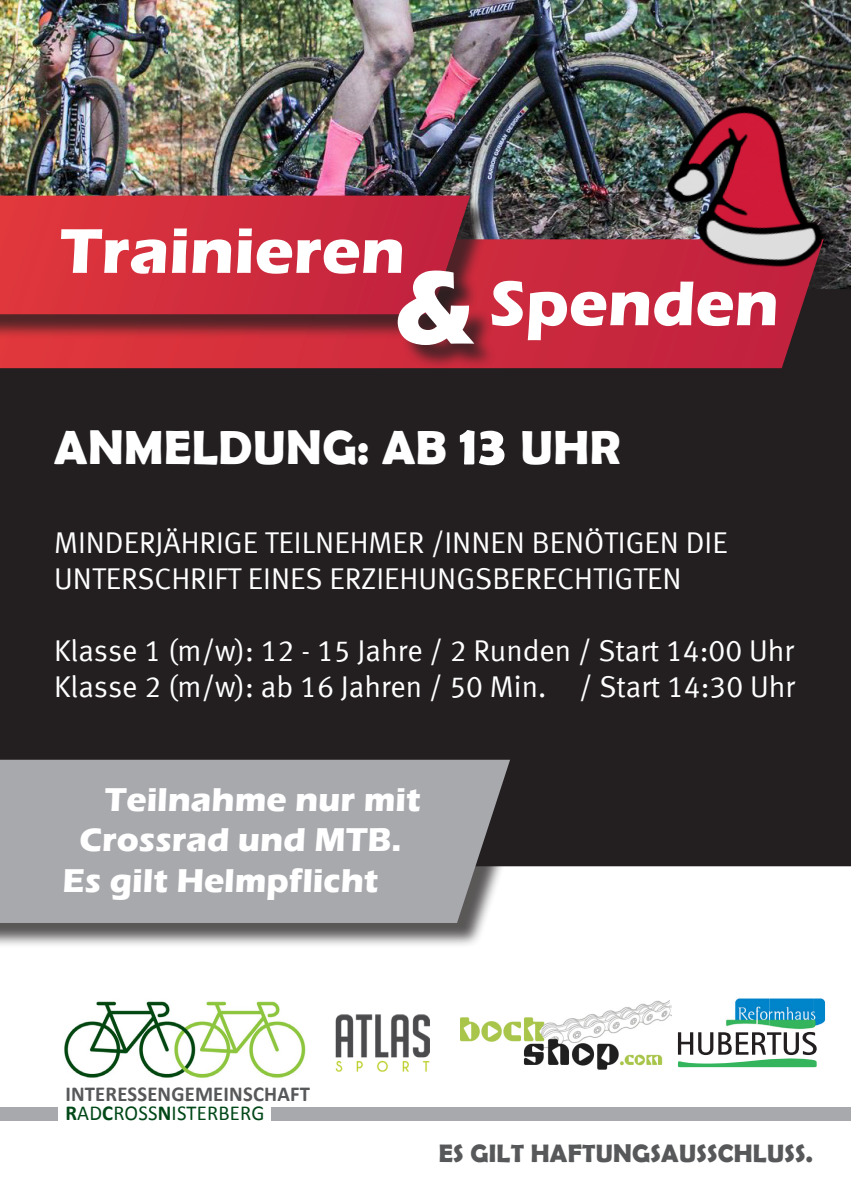
<style>
.page{position:relative;width:851px;height:1202px;background:#fff}
.page>*{position:absolute;margin:0;border:0;box-sizing:border-box;transform-origin:0 0}
.t1{font:700 107.6px "Eras ITC";color:#fff}
.t2{font:700 65.6px "Eras ITC";color:#fff}
.t3{font:700 48px "Berlin Sans FB Demi";letter-spacing:.01em;color:#fff}
.t4{font:700 34px "Eras ITC";color:#fff}
.t5{font:30px "Meta Normal LF";color:#fff}
.t6{font:700 25.2px "Berlin Sans FB Demi";letter-spacing:.01em;color:#57585a}
.t7{font:700 21.4px "Calibri";letter-spacing:.01em;color:#57585a}
.t8{font:21.4px "Calibri";letter-spacing:.01em;color:#004818}
.s1{font-size:56px}
.s2{font-weight:700}
</style>
<div class="page">
<img style="left:460px;top:1001px;width:211px;height:69px">
<img style="left:335px;top:1014px;width:95px;height:58px">
<img style="left:0;top:0;width:850px;height:289px">
<div style="left:0;top:289px;width:850px;height:577px;background:#231f20"></div>
<div style="left:0;top:242px;width:847px;height:151px;background:#231f20"></div>
<svg style="left:0;top:239px;width:823px;height:129px;background:#c3293b"></svg>
<div style="left:0;top:199px;width:494px;height:140px;background:#231f20;opacity:.75"></div>
<svg style="left:0;top:196px;width:470px;height:118px;background:#ce2c3c"></svg>
<div style="left:401px;top:274px;width:96px;height:96px;background:#231f20;opacity:.75"></div>
<img style="left:64px;top:1001px;width:242px;height:77px">
<div style="left:0;top:1107px;width:57px;height:14px;background:#a8a9ad"></div>
<div style="left:271px;top:1107px;width:579px;height:14px;background:#a8a9ad"></div>
<div style="left:0;top:763px;width:533px;height:185px;background:#231f20;opacity:.75"></div>
<div style="left:0;top:760px;width:510px;height:163px;background:#a8a9ad"></div>
<img style="left:648px;top:85px;width:202px;height:202px">
<img style="left:726px;top:998px;width:99px;height:34px">
<svg style="left:677px;top:1032px;width:140px;height:35px"></svg>
<p class="t2" style="left:60px;top:213px;width:347px">Trainieren</p>
<p class="t1" style="left:393px;top:246px;width:84px">&amp;</p>
<p class="t2" style="left:489px;top:266px;width:291px">Spenden</p>
<p class="t3" style="left:54px;top:420px;width:567px">ANMELDUNG: AB <span class="s1">13</span> UHR</p>
<p class="t5" style="left:54px;top:525px;width:675px">MINDERJÄHRIGE TEILNEHMER /INNEN BENÖTIGEN DIE</p>
<p class="t5" style="left:54px;top:561px;width:628px">UNTERSCHRIFT EINES ERZIEHUNGSBERECHTIGTEN</p>
<p class="t5" style="left:54px;top:633px;width:741px">Klasse 1 (m/w): 12 - 15 Jahre / 2 Runden / Start 14:00 Uhr</p>
<p class="t5" style="left:54px;top:669px;width:742px">Klasse 2 (m/w): ab 16 Jahren / 50 Min. / Start 14:30 Uhr</p>
<p class="t4" style="left:105px;top:780px;width:317px">Teilnahme nur mit</p>
<p class="t4" style="left:79px;top:820px;width:323px">Crossrad und MTB.</p>
<p class="t4" style="left:62px;top:861px;width:317px">Es gilt Helmpflicht</p>
<p class="t7" style="left:65px;top:1080px;width:246px">INTERESSENGEMEINSCHAFT</p>
<p class="t8" style="left:65px;top:1099px;width:200px"><span class="s2">R</span>AD<span class="s2">C</span>ROSS<span class="s2">N</span>ISTERBERG</p>
<p class="t6" style="left:438px;top:1138px;width:376px">ES GILT HAFTUNGSAUSSCHLUSS.</p>
</div>
